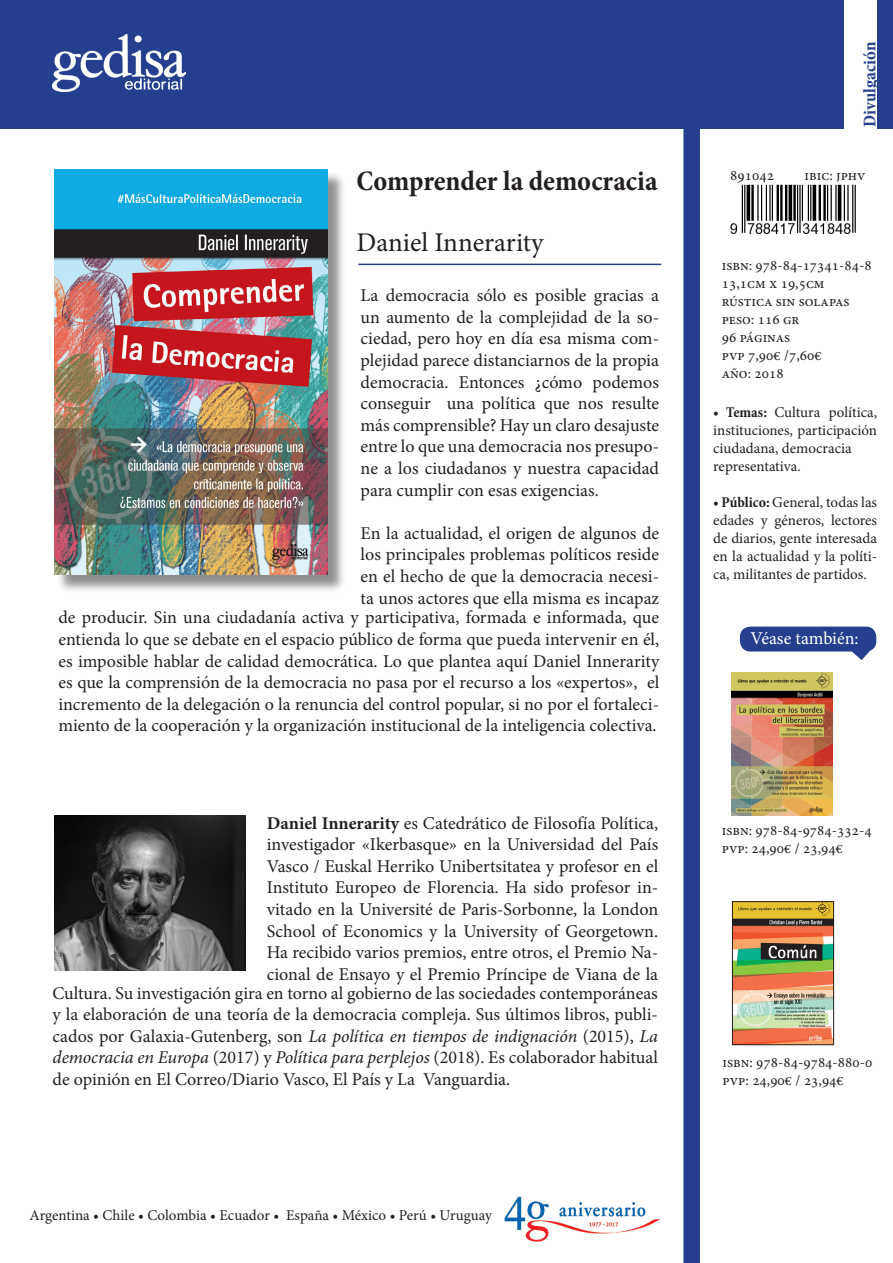
<style>
.page{position:relative;width:893px;height:1263px;background:#fff}
.page>*{position:absolute;margin:0;border:0;box-sizing:border-box;transform-origin:0 0}
.t1{font:700 condensed 28.5px "Minion Pro";color:#231f20}
.t2{font:27px "Minion Pro";color:#231f20}
.Indice{font:18px/21.6px "Minion Pro";color:#231f20;text-align:justify}
.Autores{font:18px/21.6px "Minion Pro";color:#231f20;text-align:justify}
.t3{font:18px "Minion Pro";letter-spacing:-.005em;color:#fff}
.Clasificación{font:700 condensed 18px "Minion Pro";color:#253f8e}
.Temas_y_público{font:15px/18px "Minion Pro";color:#231f20;text-align:justify}
.Datos_técnicos{font:15px "Minion Pro";color:#231f20}
.s1{font-weight:700}
.s2{font-style:italic}
.s3{font-weight:700;font-stretch:condensed}
</style>
<div class="page">
<div style="left:0;top:0;width:893px;height:128px;background:#253f8e"></div>
<div style="left:844px;top:0;width:33px;height:129px;background:#fff"></div>
<img style="left:504px;top:1196px;width:155px;height:46px">
<div style="left:56px;top:172px;width:290px;height:421px;background:#231f20;opacity:.5"></div>
<img style="left:54px;top:169px;width:273px;height:406px">
<svg style="left:844px;top:629px;width:31px;height:31px"></svg>
<div style="left:740px;top:626px;width:136px;height:25px;background:#253f8e;border-radius:10px"></div>
<hr style="left:358px;top:264px;width:303px;height:1px;background:#253f8e">
<img style="left:734px;top:903px;width:98px;height:140px">
<div style="left:732px;top:901px;width:102px;height:144px;border:1px solid #231f20"></div>
<div style="left:683px;top:120px;width:17px;height:1143px;background:#253f8e"></div>
<img style="left:53px;top:34px;width:133px;height:57px">
<img style="left:730px;top:184px;width:126px;height:50px">
<img style="left:54px;top:815px;width:191px;height:155px">
<img style="left:732px;top:672px;width:101px;height:143px">
<p class="t1" style="left:357px;top:161px;width:302px">Comprender la democracia</p>
<p class="t2" style="left:357px;top:225px;width:189px">Daniel Innerarity</p>
<p class="Indice" style="left:361px;top:285px;width:300px">La democracia sólo es posible gracias a un aumento de la complejidad de la so&shy;ciedad, pero hoy en día esa misma com&shy;plejidad parece distanciarnos de la propia democracia. Entonces ¿cómo podemos conseguir una política que nos resulte más comprensible? Hay un claro desajuste entre lo que una democracia nos presupo&shy;ne a los ciudadanos y nuestra capacidad para cumplir con esas exigencias.</p>
<p class="Indice" style="left:361px;top:522px;width:300px">En la actualidad, el origen de algunos de los principales problemas políticos reside en el hecho de que la democracia necesi&shy;ta unos actores que ella misma es incapaz</p>
<p class="Indice" style="left:58px;top:607px;width:602px">de producir. Sin una ciudadanía activa y participativa, formada e informada, que entienda lo que se debate en el espacio público de forma que pueda intervenir en él, es imposible hablar de calidad democrática. Lo que plantea aquí Daniel Innerarity es que la comprensión de la democracia no pasa por el recurso a los «expertos», el incremento de la delegación o la renuncia del control popular, si no por el fortaleci&shy;miento de la cooperación y la organización institucional de la inteligencia colectiva.</p>
<p class="Autores" style="left:267px;top:812px;width:393px"><span class="s1">Daniel Innerarity</span> es Catedrático de Filosofía Política, investigador «Ikerbasque» en la Universidad del País Vasco / Euskal Herriko Unibertsitatea y profesor en el Instituto Europeo de Florencia. Ha sido profesor in&shy;vitado en la Université de Paris-Sorbonne, la London School of Economics y la University of Georgetown.<br>Ha recibido varios premios, entre otros, el Premio Na&shy;cional de Ensayo y el Premio Príncipe de Viana de la</p>
<p class="Autores" style="left:53px;top:982px;width:607px">Cultura. Su investigación gira en torno al gobierno de las sociedades contemporáneas y la elaboración de una teoría de la democracia compleja. Sus últimos libros, publi&shy;cados por Galaxia-Gutenberg, son <span class="s2">La política en tiempos de indignación</span> (2015), <span class="s2">La democracia en Europa</span> (2017) y <span class="s2">Política para perplejos</span> (2018). Es colaborador habitual de opinión en El Correo/Diario Vasco, El País y La Vanguardia.</p>
<p class="Temas_y_público" style="left:29px;top:1206px;width:464px">Argentina • Chile • Colombia • Ecuador • España • México • Perú • Uruguay</p>
<p class="Clasificación" style="left:857px;top:127px;width:87px;rotate:-90deg">Divulgación</p>
<p class="Temas_y_público" style="left:730px;top:167px;width:45px">891042</p>
<p class="Temas_y_público" style="left:805px;top:167px;width:62px">ibic: jphv</p>
<p class="Datos_técnicos" style="left:722px;top:255px;width:151px">isbn: 978-84-17341-84-8</p>
<p class="Datos_técnicos" style="left:722px;top:273px;width:104px">13,1cm x 19,5cm</p>
<p class="Datos_técnicos" style="left:722px;top:291px;width:129px">rústica sin solapas</p>
<p class="Datos_técnicos" style="left:722px;top:309px;width:79px">peso: 116 gr</p>
<p class="Datos_técnicos" style="left:722px;top:327px;width:70px">96 páginas</p>
<p class="Datos_técnicos" style="left:722px;top:345px;width:101px">pvp 7,90€ /7,60€</p>
<p class="Datos_técnicos" style="left:722px;top:363px;width:63px">año: 2018</p>
<p class="Temas_y_público" style="left:713px;top:403px;width:165px"><span class="s3">• Temas:</span> Cultura política, instituciones, participación ciudadana, democracia</p>
<p class="Temas_y_público" style="left:713px;top:457px;width:89px">representativa.</p>
<p class="Temas_y_público" style="left:713px;top:493px;width:165px"><span class="s3">• Público:</span> General, todas las edades y géneros, lectores de diarios, gente interesada en la actualidad y la políti&shy;ca, militantes de partidos.</p>
<p class="t3" style="left:750px;top:626px;width:110px">Véase también:</p>
<p class="Datos_técnicos" style="left:722px;top:820px;width:151px">isbn: 978-84-9784-332-4</p>
<p class="Datos_técnicos" style="left:722px;top:838px;width:123px">pvp: 24,90€ / 23,94€</p>
<p class="Datos_técnicos" style="left:722px;top:1052px;width:151px">isbn: 978-84-9784-880-0</p>
<p class="Datos_técnicos" style="left:722px;top:1070px;width:123px">pvp: 24,90€ / 23,94€</p>
</div>
